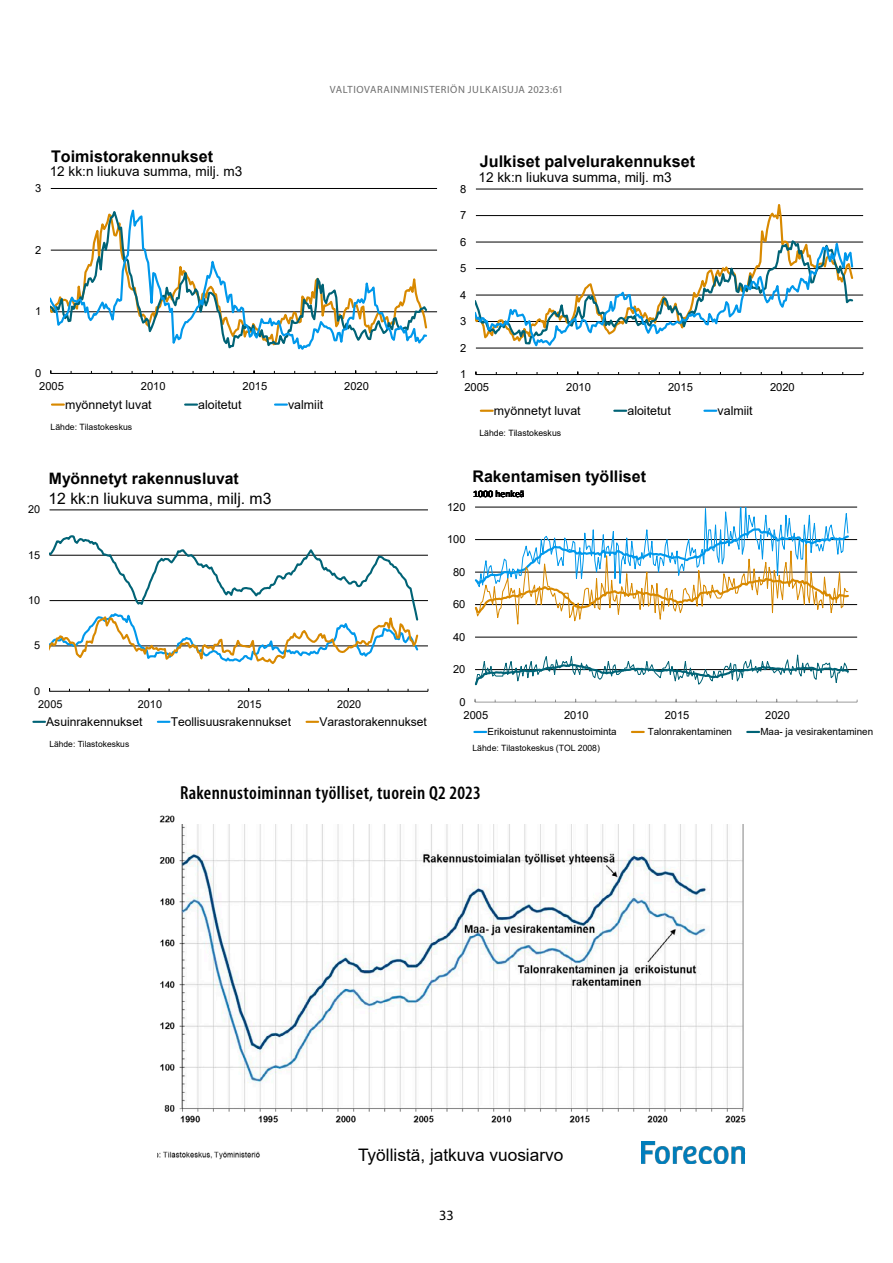
<style>
.page{position:relative;width:893px;height:1263px;background:#fff}
.page>*{position:absolute;margin:0;border:0;box-sizing:border-box;transform-origin:0 0}
.Otsikko_ei_numeroitu__2__taso{font:600 condensed 18.9px "Myriad Pro";letter-spacing:.02em;color:#000}
.t1{font:17.25px "Arial";color:#000}
.t2{font:700 17.25px "Arial";color:#000}
.t3{font:700 16.2px "Arial";color:#000}
.t4{font:700 16.05px "Arial";color:#000}
.t5{font:15.75px "Arial";color:#000}
.t6{font:700 15.75px "Arial";color:#000}
.t7{font:14.25px "Myriad Pro";color:#000}
.t8{font:13.65px "Arial";color:#000}
.t9{font:12.45px "Arial";color:#000}
.t10{font:12.15px "Arial";color:#000}
.t11{font:11.1px "Arial";letter-spacing:-.005em;color:#000}
.t12{font:10.95px "Arial";letter-spacing:-.005em;color:#000}
.t13{font:10.5px "Myriad Pro";letter-spacing:.03em;color:#6e6e6e}
.t14{font:9.9px "Arial";color:#000}
.t15{font:9.9px "Calibri";color:#000}
.t16{font:8.7px "Arial";color:#000}
.t17{font:8.55px "Arial";color:#000}
</style>
<div class="page">
<hr style="left:51px;top:311px;width:386px;height:1px;background:#000">
<hr style="left:51px;top:250px;width:386px;height:1px;background:#000">
<hr style="left:51px;top:188px;width:386px;height:1px;background:#000">
<hr style="left:51px;top:373px;width:386px;height:1px;background:#000">
<svg style="left:51px;top:209px;width:378px;height:141px"></svg>
<svg style="left:52px;top:403px;width:12px;height:3px"></svg>
<svg style="left:185px;top:403px;width:12px;height:3px"></svg>
<svg style="left:275px;top:403px;width:12px;height:3px"></svg>
<hr style="left:476px;top:348px;width:387px;height:1px;background:#000">
<hr style="left:476px;top:321px;width:387px;height:1px;background:#000">
<hr style="left:476px;top:295px;width:387px;height:1px;background:#000">
<hr style="left:476px;top:268px;width:387px;height:1px;background:#000">
<hr style="left:476px;top:242px;width:387px;height:1px;background:#000">
<hr style="left:476px;top:215px;width:387px;height:1px;background:#000">
<hr style="left:476px;top:189px;width:387px;height:1px;background:#000">
<hr style="left:476px;top:374px;width:387px;height:1px;background:#000">
<svg style="left:476px;top:189px;width:379px;height:42px"></svg>
<svg style="left:476px;top:231px;width:378px;height:118px"></svg>
<svg style="left:481px;top:410px;width:12px;height:2px"></svg>
<svg style="left:614px;top:410px;width:12px;height:2px"></svg>
<svg style="left:704px;top:410px;width:12px;height:2px"></svg>
<hr style="left:50px;top:646px;width:378px;height:1px;background:#000">
<hr style="left:50px;top:600px;width:378px;height:1px;background:#000">
<hr style="left:50px;top:555px;width:378px;height:1px;background:#000">
<hr style="left:50px;top:510px;width:378px;height:1px;background:#000">
<hr style="left:50px;top:691px;width:378px;height:1px;background:#000">
<svg style="left:50px;top:535px;width:370px;height:129px"></svg>
<svg style="left:33px;top:721px;width:12px;height:2px"></svg>
<svg style="left:158px;top:721px;width:11px;height:2px"></svg>
<svg style="left:307px;top:721px;width:11px;height:2px"></svg>
<hr style="left:475px;top:669px;width:382px;height:1px;background:#000">
<hr style="left:475px;top:637px;width:382px;height:1px;background:#000">
<hr style="left:475px;top:604px;width:382px;height:1px;background:#000">
<hr style="left:475px;top:572px;width:382px;height:1px;background:#000">
<hr style="left:475px;top:539px;width:382px;height:1px;background:#000">
<hr style="left:475px;top:507px;width:382px;height:1px;background:#000">
<hr style="left:475px;top:702px;width:382px;height:1px;background:#c2c2c2">
<svg style="left:475px;top:507px;width:376px;height:99px"></svg>
<svg style="left:475px;top:514px;width:374px;height:123px"></svg>
<svg style="left:475px;top:654px;width:376px;height:32px"></svg>
<svg style="left:474px;top:731px;width:12px;height:2px"></svg>
<svg style="left:632px;top:731px;width:12px;height:2px"></svg>
<svg style="left:747px;top:731px;width:12px;height:2px"></svg>
<img style="left:157px;top:815px;width:589px;height:345px">
<div style="left:179px;top:810px;width:566px;height:13px;background:#fff"></div>
<img style="left:641px;top:1141px;width:104px;height:22px">
<p class="t11" style="left:35px;top:180px;width:8px">3</p>
<h3 class="t4" style="left:51px;top:145px;width:163px">Toimistorakennukset</h3>
<p class="t8" style="left:50px;top:162px;width:194px">12 kk:n liukuva summa, milj. m3</p>
<p class="t11" style="left:35px;top:242px;width:8px">2</p>
<p class="t11" style="left:35px;top:304px;width:8px">1</p>
<p class="t11" style="left:35px;top:365px;width:8px">0</p>
<p class="t13" style="left:330px;top:83px;width:42px">VALTI OVARAIN</p>
<p class="t13" style="left:401px;top:83px;width:15px">MINISTERI</p>
<p class="t13" style="left:450px;top:83px;width:42px">ÖN JULKAISUJA</p>
<p class="t13" style="left:528px;top:83px;width:37px">2023:61</p>
<p class="t11" style="left:460px;top:181px;width:8px">8</p>
<p class="t11" style="left:460px;top:208px;width:8px">7</p>
<p class="t11" style="left:460px;top:234px;width:8px">6</p>
<p class="t11" style="left:460px;top:261px;width:8px">5</p>
<p class="t11" style="left:460px;top:287px;width:8px">4</p>
<p class="t11" style="left:460px;top:314px;width:8px">3</p>
<p class="t11" style="left:460px;top:340px;width:8px">2</p>
<p class="t11" style="left:460px;top:367px;width:8px">1</p>
<h3 class="t3" style="left:480px;top:150px;width:217px">Julkiset palvelurakennukset</h3>
<p class="t8" style="left:478px;top:168px;width:195px">12 kk:n liukuva summa, milj. m3</p>
<p class="t11" style="left:39px;top:379px;width:26px">2005</p>
<p class="t11" style="left:141px;top:379px;width:26px">2010</p>
<p class="t11" style="left:243px;top:379px;width:26px">2015</p>
<p class="t11" style="left:344px;top:379px;width:26px">2020</p>
<p class="t9" style="left:65px;top:396px;width:88px">myönnetyt luvat</p>
<p class="t9" style="left:198px;top:396px;width:45px">aloitetut</p>
<p class="t9" style="left:288px;top:396px;width:37px">valmiit</p>
<p class="t16" style="left:51px;top:421px;width:83px">Lähde: Tilastokeskus</p>
<p class="t12" style="left:28px;top:502px;width:14px">20</p>
<h3 class="t6" style="left:49px;top:467px;width:191px">Myönnetyt rakennusluvat</h3>
<h3 class="t5" style="left:49px;top:487px;width:224px">12 kk:n liukuva summa, milj. m3</h3>
<p class="t12" style="left:28px;top:547px;width:14px">15</p>
<p class="t12" style="left:28px;top:593px;width:14px">10</p>
<p class="t12" style="left:34px;top:638px;width:8px">5</p>
<p class="t12" style="left:34px;top:683px;width:8px">0</p>
<p class="t12" style="left:38px;top:696px;width:26px">2005</p>
<p class="t12" style="left:138px;top:696px;width:26px">2010</p>
<p class="t12" style="left:237px;top:696px;width:26px">2015</p>
<p class="t12" style="left:337px;top:696px;width:26px">2020</p>
<p class="t10" style="left:46px;top:713px;width:98px">Asuinrakennukset</p>
<p class="t10" style="left:171px;top:713px;width:122px">Teollisuusrakennukset</p>
<p class="t10" style="left:319px;top:713px;width:109px">Varastorakennukset</p>
<p class="t17" style="left:49px;top:738px;width:81px">Lähde: Tilastokeskus</p>
<p class="t11" style="left:464px;top:380px;width:26px">2005</p>
<p class="t11" style="left:566px;top:380px;width:26px">2010</p>
<p class="t11" style="left:668px;top:380px;width:26px">2015</p>
<p class="t11" style="left:770px;top:380px;width:26px">2020</p>
<p class="t9" style="left:494px;top:402px;width:88px">myönnetyt luvat</p>
<p class="t9" style="left:627px;top:402px;width:45px">aloitetut</p>
<p class="t9" style="left:718px;top:402px;width:37px">valmiit</p>
<p class="t16" style="left:479px;top:427px;width:83px">Lähde: Tilastokeskus</p>
<p class="t11" style="left:447px;top:499px;width:20px">120</p>
<h3 class="t4" style="left:472px;top:465px;width:175px">Rakentamisen työlliset</h3>
<p class="t15" style="left:473px;top:487px;width:53px">1000 henkeä</p>
<p class="t11" style="left:447px;top:532px;width:20px">100</p>
<p class="t11" style="left:453px;top:564px;width:14px">80</p>
<p class="t11" style="left:453px;top:597px;width:14px">60</p>
<p class="t11" style="left:453px;top:629px;width:14px">40</p>
<p class="t11" style="left:453px;top:662px;width:14px">20</p>
<p class="t11" style="left:459px;top:694px;width:8px">0</p>
<p class="t11" style="left:464px;top:707px;width:26px">2005</p>
<p class="t11" style="left:564px;top:707px;width:26px">2010</p>
<p class="t11" style="left:665px;top:707px;width:26px">2015</p>
<p class="t11" style="left:765px;top:707px;width:26px">2020</p>
<p class="t14" style="left:487px;top:725px;width:131px">Erikoistunut rakennustoiminta</p>
<p class="t14" style="left:648px;top:725px;width:86px">Talonrakentaminen</p>
<p class="t14" style="left:760px;top:725px;width:114px">Maa- ja vesirakentaminen</p>
<p class="t16" style="left:472px;top:742px;width:129px">Lähde: Tilastokeskus (TOL 2008)</p>
<p class="Otsikko_ei_numeroitu__2__taso" style="left:180px;top:781px;width:302px">Rakennustoiminnan työlliset, tuorein Q2 2023</p>
<h2 class="t2" style="left:397px;top:783px;width:131px">tuorein Q2 2023</h2>
<h2 class="t1" style="left:358px;top:1143px;width:207px">Työllistä, jatkuva vuosiarvo</h2>
<p class="t7" style="left:439px;top:1207px;width:16px">33</p>
</div>
